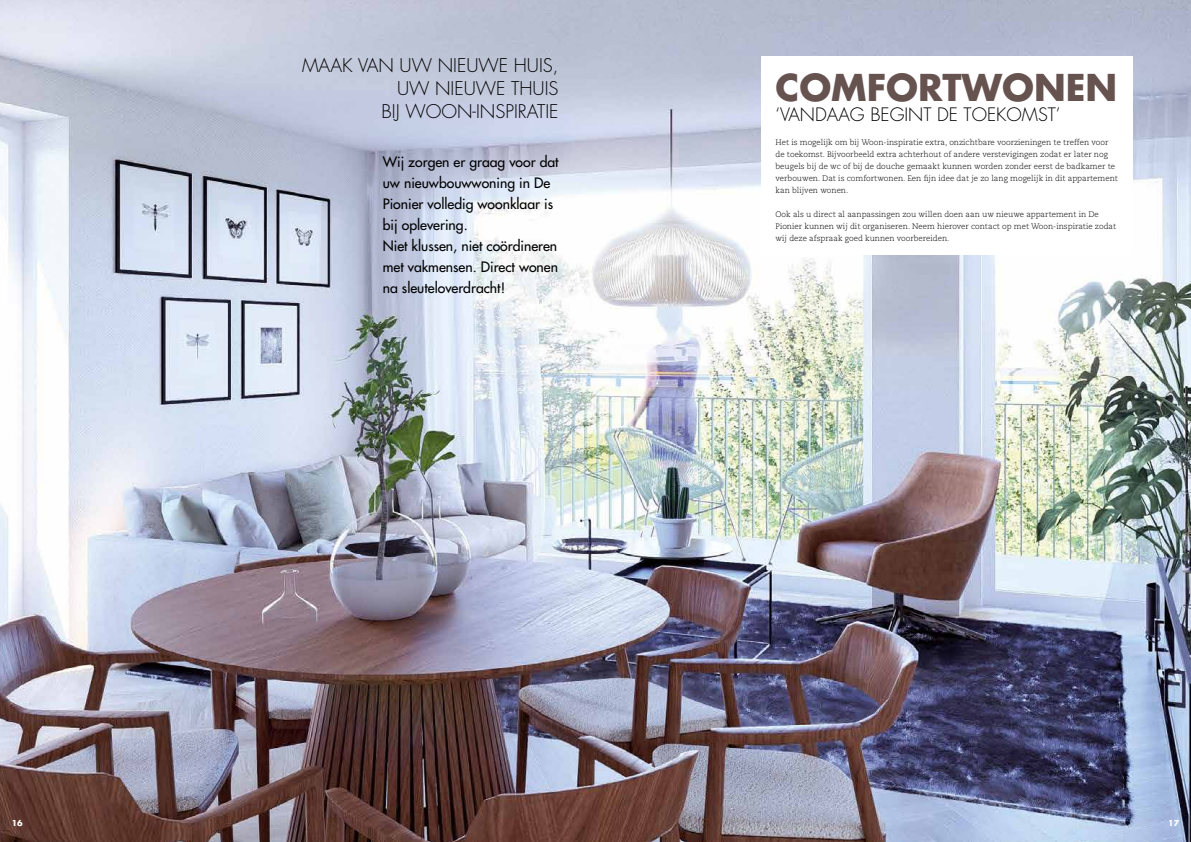
<style>
.page{position:relative;width:1191px;height:842px;background:#fff}
.page>*{position:absolute;margin:0;border:0;box-sizing:border-box;transform-origin:0 0}
.t1{font:700 36px "Futura Std";color:#66524f}
.t2{font:300 18.4px/23.3px "Futura Std";color:#000;text-align:right}
.t3{font:300 18px "Futura Std";color:#000}
.t4{font:500 14px/21px "Futura Std";color:#000}
.t5{font:300 8px/12px "Caecilia LT Std";color:#000}
.t6{font:700 8px "Futura Std";color:#fff}
</style>
<div class="page">
<img style="left:0;top:0;width:1191px;height:842px">
<div style="left:761px;top:57px;width:371px;height:198px;background:#fff"></div>
<h2 class="t2" style="left:302px;top:54px;width:258px">MAAK VAN UW NIEUWE HUIS,<br>UW NIEUWE THUIS<br>BIJ WOON-INSPIRATIE</h2>
<h3 class="t4" style="left:383px;top:152px;width:177px">Wij zorgen er graag voor dat uw nieuwbouwwoning in De<br>Pionier volledig woonklaar is bij oplevering.<br>Niet klussen, niet coördineren met vakmensen. Direct wonen na sleuteloverdracht!</h3>
<h1 class="t1" style="left:775px;top:63px;width:343px">COMFORTWONEN</h1>
<h3 class="t3" style="left:775px;top:103px;width:286px">‘VANDAAG BEGINT DE TOEKOMST’</h3>
<p class="t5" style="left:775px;top:136px;width:344px">Het is mogelijk om bij Woon-inspiratie extra, onzichtbare voorzieningen te treffen voor de toekomst. Bijvoorbeeld extra achterhout of andere verstevigingen zodat er later nog beugels bij de wc of bij de douche gemaakt kunnen worden zonder eerst de badkamer te verbouwen. Dat is comfortwonen. Een fijn idee dat je zo lang mogelijk in dit appartement kan blijven wonen.</p>
<p class="t5" style="left:775px;top:208px;width:342px">Ook als u direct al aanpassingen zou willen doen aan uw nieuwe appartement in De<br>Pionier kunnen wij dit organiseren. Neem hierover contact op met Woon-inspiratie zodat wij deze afspraak goed kunnen voorbereiden.</p>
<p class="t6" style="left:12px;top:817px;width:12px">16</p>
<p class="t6" style="left:1168px;top:817px;width:12px">17</p>
</div>
